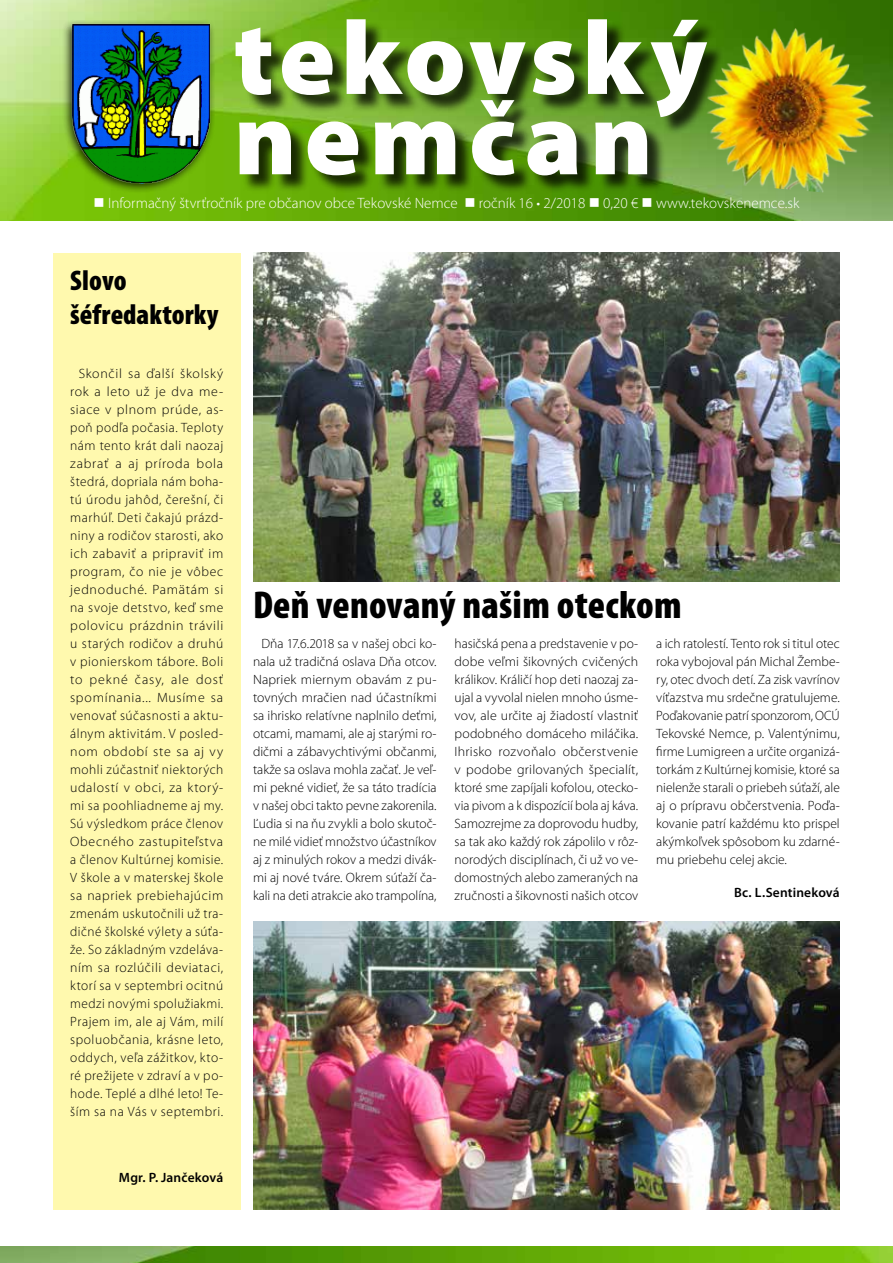
<style>
.page{position:relative;width:893px;height:1263px;background:#fff}
.page>*{position:absolute;margin:0;border:0;box-sizing:border-box;transform-origin:0 0}
.t1{font:900 105px/80.2px "Mini Pro";letter-spacing:.06em;color:#fff}
.t2{font:900 condensed 39px "Mini Pro";letter-spacing:.005em;color:#000}
.t3{font:900 condensed 28.5px/34.2px "Mini Pro";color:#000}
.t4{font:300 15px "Mini Pro";color:#fff}
.t5{font:300 13.5px/18px "Mini Pro";letter-spacing:.005em;color:#000;text-align:justify}
.t6{font:600 13.5px "Mini Pro";letter-spacing:.01em;color:#000}
</style>
<div class="page">
<img style="left:0;top:0;width:893px;height:220px">
<img style="left:0;top:1247px;width:893px;height:16px">
<div style="left:238px;top:21px;width:487px;height:114px;background:#000;opacity:.75"></div>
<div style="left:62px;top:20px;width:154px;height:174px;background:#000;opacity:.77"></div>
<img style="left:71px;top:23px;width:140px;height:160px">
<div style="left:242px;top:103px;width:424px;height:91px;background:#000;opacity:.75"></div>
<img style="left:683px;top:0;width:210px;height:197px">
<div style="left:53px;top:253px;width:187px;height:957px;background:#fff9ae"></div>
<img style="left:253px;top:253px;width:587px;height:328px">
<img style="left:253px;top:922px;width:587px;height:288px">
<h1 class="t1" style="left:234px;top:19px;width:475px">tekovský nemčan</h1>
<p class="t4" style="left:94px;top:194px;width:707px">■ Informačný štvrťročník pre občanov obce Tekovské Nemce ■ ročník 16 • 2/2018 ■ 0,20 € ■ www.tekovskenemce.sk</p>
<h3 class="t3" style="left:70px;top:263px;width:150px">Slovo šéfredaktorky</h3>
<p class="t5" style="left:70px;top:365px;width:155px;text-indent:9px">Skončil sa ďalší školský rok a leto už je dva me&shy;siace v plnom prúde, as&shy;poň podľa počasia. Teploty nám tento krát dali naozaj zabrať a aj príroda bola štedrá, dopriala nám boha&shy;tú úrodu jahôd, čerešní, či marhúľ. Deti čakajú prázd&shy;niny a rodičov starosti, ako ich zabaviť a pripraviť im program, čo nie je vôbec jednoduché. Pamätám si na svoje detstvo, keď sme polovicu prázdnin trávili u starých rodičov a druhú v pionierskom tábore. Boli to pekné časy, ale dosť spomínania... Musíme sa venovať súčasnosti a aktu&shy;álnym aktivitám. V posled&shy;nom období ste sa aj vy mohli zúčastniť niektorých udalostí v obci, za ktorý&shy;mi sa poohliadneme aj my.<br>Sú výsledkom práce členov Obecného zastupiteľstva a členov Kultúrnej komisie.<br>V škole a v materskej škole sa napriek prebiehajúcim zmenám uskutočnili už tra&shy;dičné školské výlety a súťa&shy;že. So základným vzdeláva&shy;ním sa rozlúčili deviataci, ktorí sa v septembri ocitnú medzi novými spolužiakmi.<br>Prajem im, ale aj Vám, milí spoluobčania, krásne leto, oddych, veľa zážitkov, kto&shy;ré prežijete v zdraví a v po&shy;hode. Teplé a dlhé leto! Te&shy;ším sa na Vás v septembri.</p>
<p class="t6" style="left:119px;top:1170px;width:106px">Mgr. P. Jančeková</p>
<h2 class="t2" style="left:253px;top:583px;width:430px">Deň venovaný našim oteckom</h2>
<p class="t5" style="left:253px;top:635px;width:185px;text-indent:9px">Dňa 17.6.2018 sa v našej obci ko&shy;nala už tradičná oslava Dňa otcov.<br>Napriek miernym obavám z pu&shy;tovných mračien nad účastníkmi sa ihrisko relatívne naplnilo deťmi, otcami, mamami, ale aj starými ro&shy;dičmi a zábavychtivými občanmi, takže sa oslava mohla začať. Je veľ&shy;mi pekné vidieť, že sa táto tradícia v našej obci takto pevne zakorenila.<br>Ľudia si na ňu zvykli a bolo skutoč&shy;ne milé vidieť množstvo účastníkov aj z minulých rokov a medzi divák&shy;mi aj nové tváre. Okrem súťaží ča&shy;kali na deti atrakcie ako trampolína,</p>
<p class="t5" style="left:455px;top:635px;width:185px">hasičská pena a predstavenie v po&shy;dobe veľmi šikovných cvičených králikov. Králičí hop deti naozaj za&shy;ujal a vyvolal nielen mnoho úsme&shy;vov, ale určite aj žiadostí vlastniť podobného domáceho miláčika.<br>Ihrisko rozvoňalo občerstvenie v podobe grilovaných špecialít, ktoré sme zapíjali kofolou, otecko&shy;via pivom a k dispozícií bola aj káva.<br>Samozrejme za doprovodu hudby, sa tak ako každý rok zápolilo v rôz&shy;norodých disciplínach, či už vo ve&shy;domostných alebo zameraných na zručnosti a šikovnosti našich otcov</p>
<p class="t5" style="left:656px;top:635px;width:185px">a ich ratolestí. Tento rok si titul otec roka vybojoval pán Michal Žembe&shy;ry, otec dvoch detí. Za zisk vavrínov víťazstva mu srdečne gratulujeme.<br>Poďakovanie patrí sponzorom, OCÚ Tekovské Nemce, p. Valentýnimu, firme Lumigreen a určite organizá&shy;torkám z Kultúrnej komisie, ktoré sa nielenže starali o priebeh súťaží, ale aj o prípravu občerstvenia. Poďa&shy;kovanie patrí každému kto prispel akýmkoľvek spôsobom ku zdarné&shy;mu priebehu celej akcie.</p>
<p class="t6" style="left:734px;top:885px;width:107px">Bc. L.Sentineková</p>
</div>
